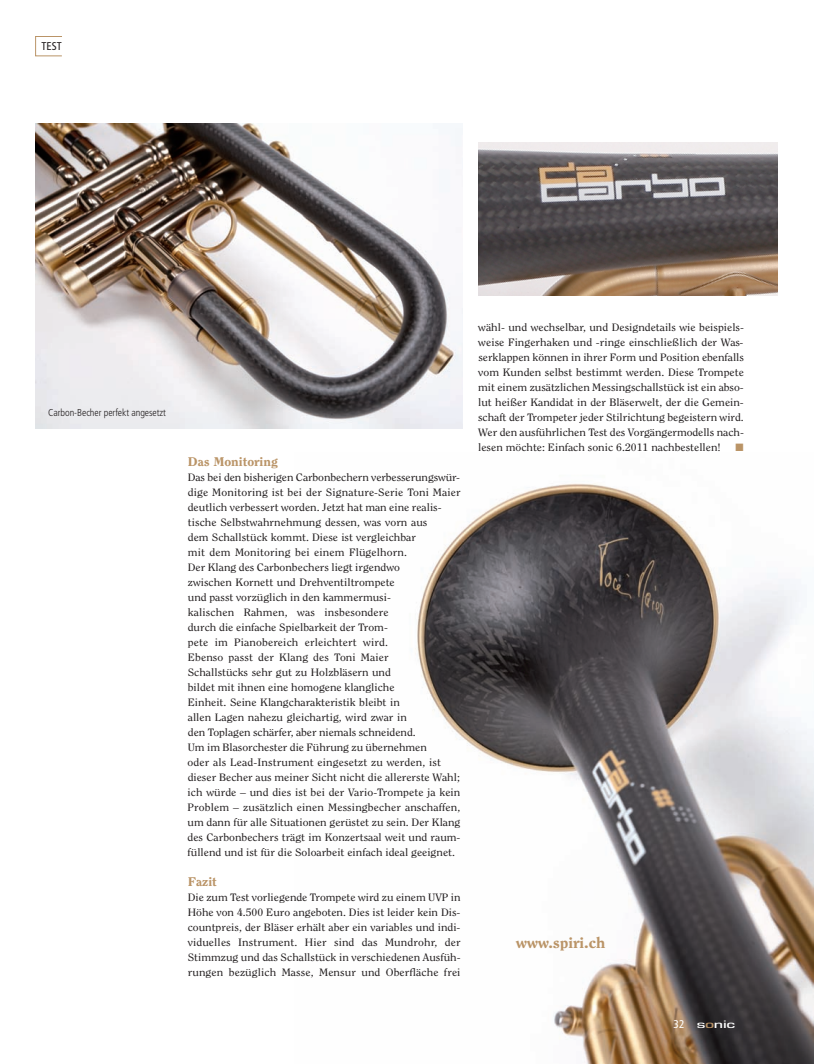
<style>
.page{position:relative;width:815px;height:1064px;background:#fff}
.page>*{position:absolute;margin:0;border:0;box-sizing:border-box;transform-origin:0 0}
.t1{font:800 15px "Clearface Std";color:#ba9467;scale:1.1 1}
.t2{font:800 12.5px "Clearface Std";color:#ba9467;scale:1.1 1}
.t3{font:500 11.25px "Eurostile T";letter-spacing:-.02em;color:#fff;scale:1.6 1}
.t4{font:condensed 11.25px "Frutiger LT Std";color:#231f20}
.t5{font:10.62px/15px "Clearface Std";color:#231f20;text-align:justify;scale:1.1 1}
.t6{font:10.62px "Zapf Dingbats";color:#ba9467}
.t7{font:300 condensed 10px "Frutiger LT Std";letter-spacing:-.005em;color:#231f20}
.s1{font-family:"Frutiger LT Std";font-weight:400;font-stretch:condensed}
.s2{color:#ba9467}
</style>
<div class="page">
<img style="left:415px;top:483px;width:399px;height:581px">
<img style="left:35px;top:124px;width:428px;height:304px">
<div style="left:35px;top:36px;width:27px;height:20px;border:1px solid #ba9467"></div>
<img style="left:478px;top:142px;width:299px;height:153px">
<p class="t4" style="left:41px;top:41px;width:22px">TEST</p>
<p class="t7" style="left:48px;top:409px;width:119px">Carbon-Becher perfekt angesetzt</p>
<p class="t2" style="left:188px;top:456px;width:83px">Das Monitoring</p>
<p class="t5" style="left:188px;top:470px;width:250px;text-align:left">Das bei den bisherigen Carbonbechern verbesserungswür&shy;dige Monitoring ist bei der Signature-Serie Toni Maier deutlich verbessert worden. Jetzt hat man eine realis&shy;tische Selbstwahrnehmung dessen, was vorn aus<br>dem Schallstück kommt. Diese ist ver gleich bar<br>mit dem Monitoring bei einem Flügelhorn.<br>Der Klang des Carbonbechers liegt irgendwo<br>zwischen Kornett und Drehventiltrompete<br>und passt vorzüglich in den kammermusi-<br>kalischen Rahmen, was insbesondere<br>durch die einfache Spielbarkeit der Trom-<br>pete im Pianobereich erleichtert wird.<br>Ebenso passt der Klang des Toni Maier<br>Schallstücks sehr gut zu Holzbläsern und<br>bildet mit ihnen eine homogene klangliche<br>Einheit. Seine Klangcharakteristik bleibt in<br>allen Lagen nahezu gleichartig, wird zwar in<br>den Toplagen schärfer, aber niemals schneidend.<br>Um im Blasorchester die Führung zu übernehmen<br>oder als Lead-Instrument eingesetzt zu werden, ist dieser Becher aus meiner Sicht nicht die allererste Wahl; ich würde – und dies ist bei der Vario-Trompete ja kein Problem – zusätzlich einen Messingbecher anschaffen, um dann für alle Situationen gerüstet zu sein. Der Klang des Carbonbechers trägt im Konzertsaal weit und raum&shy;füllend und ist für die Soloarbeit einfach ideal geeignet.</p>
<p class="t2" style="left:188px;top:876px;width:28px">Fazit</p>
<p class="t5" style="left:188px;top:890px;width:250px">Die zum Test vorliegende Trompete wird zu einem UVP in Höhe von 4.500 Euro angeboten. Dies ist leider kein Dis&shy;countpreis, der Bläser erhält aber ein variables und indi&shy;viduelles Instrument. Hier sind das Mundrohr, der Stimmzug und das Schallstück in verschiedenen Ausfüh&shy;rungen bezüglich Masse, Mensur und Oberfläche frei</p>
<p class="t5" style="left:478px;top:320px;width:243px">wähl- und wechselbar, und Designdetails wie beispiels&shy;weise Fingerhaken und -ringe einschließlich der Was&shy;serklappen können in ihrer Form und Position ebenfalls vom Kunden selbst bestimmt werden. Diese Trompete mit einem zusätzlichen Messingschallstück ist ein abso&shy;lut heißer Kandidat in der Bläserwelt, der die Gemein&shy;schaft der Trompeter jeder Stilrichtung begeistern wird.<br>Wer den ausführlichen Test des Vorgängermodells nach&shy;lesen möchte: Einfach sonic 6.2011 nachbestellen!</p>
<p class="t6" style="left:735px;top:441px;width:10px">■</p>
<h1 class="t1" style="left:516px;top:936px;width:82px">www.spiri.ch</h1>
<p class="t3" style="left:674px;top:1017px;width:40px"><span class="s1">32</span> s<span class="s2">o</span>nic</p>
</div>
